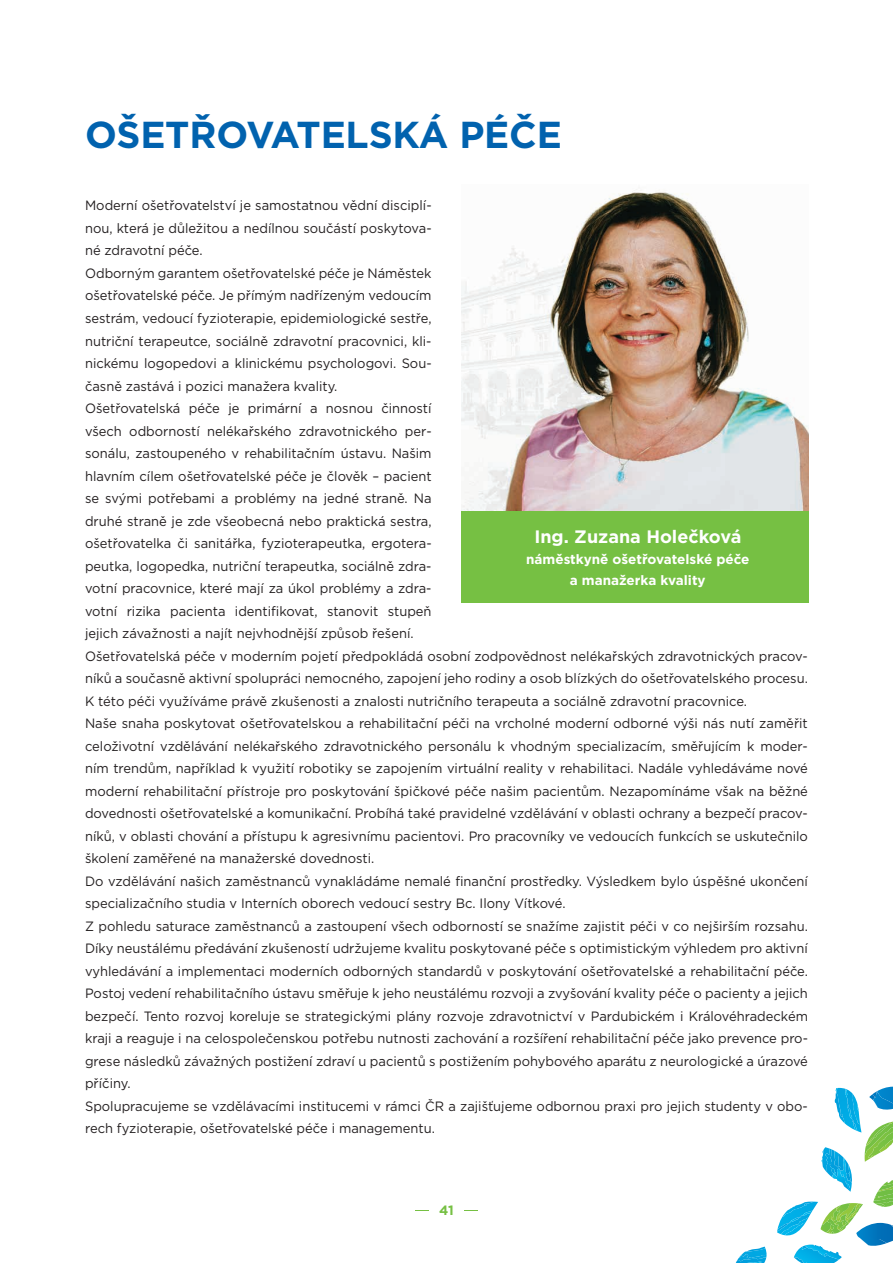
<style>
.page{position:relative;width:893px;height:1263px;background:#fff}
.page>*{position:absolute;margin:0;border:0;box-sizing:border-box;transform-origin:0 0}
.t1{font:700 37.5px "Gotham";letter-spacing:-.005em;color:#0162ae}
.t2{font:700 18px "Gotham";color:#fff}
.t3{font:13.5px/22.5px "Gotham";color:#231f20;scale:.96 1}
.t4{font:700 13.5px/21px "Gotham";color:#fff;text-align:center}
.t5{font:700 13.5px "Gotham";color:#76c043}
</style>
<div class="page">
<svg style="left:416px;top:1210px;width:13px;height:1px"></svg>
<svg style="left:464px;top:1210px;width:13px;height:1px"></svg>
<svg style="left:777px;top:1087px;width:116px;height:176px"></svg>
<svg style="left:736px;top:1246px;width:31px;height:17px"></svg>
<img style="left:461px;top:189px;width:348px;height:322px">
<div style="left:461px;top:511px;width:348px;height:92px;background:#76c043"></div>
<h1 class="t1" style="left:85px;top:110px;width:478px">OŠETŘOVATELSKÁ PÉČE</h1>
<p class="t3" style="left:85px;top:194px;width:755px">Moderní ošetřovatelství je samostatnou vědní disciplí-<br>nou, která je důležitou a nedílnou součástí poskytova-<br>né zdravotní péče.<br>Odborným garantem ošetřovatelské péče je Náměstek<br>ošetřovatelské péče. Je přímým nadřízeným vedoucím<br>sestrám, vedoucí fyzioterapie, epidemiologické sestře,<br>nutriční terapeutce, sociálně zdravotní pracovnici, kli-<br>nickému logopedovi a klinickému psychologovi. Sou-<br>časně zastává i pozici manažera kvality.<br>Ošetřovatelská péče je primární a nosnou činností<br>všech odborností nelékařského zdravotnického per-<br>sonálu, zastoupeného v rehabilitačním ústavu. Našim<br>hlavním cílem ošetřovatelské péče je člověk – pacient<br>se svými potřebami a problémy na jedné straně. Na<br>druhé straně je zde všeobecná nebo praktická sestra,<br>ošetřovatelka či sanitářka, fyzioterapeutka, ergotera-<br>peutka, logopedka, nutriční terapeutka, sociálně zdra-<br>votní pracovnice, které mají za úkol problémy a zdra-<br>votní rizika pacienta identifikovat, stanovit stupeň<br>jejich závažnosti a najít nejvhodnější způsob řešení.<br>Ošetřovatelská péče v moderním pojetí předpokládá osobní zodpovědnost nelékařských zdravotnických pracov&shy;níků a současně aktivní spolupráci nemocného, zapojení jeho rodiny a osob blízkých do ošetřovatelského procesu.<br>K této péči využíváme právě zkušenosti a znalosti nutričního terapeuta a sociálně zdravotní pracovnice.<br>Naše snaha poskytovat ošetřovatelskou a rehabilitační péči na vrcholné moderní odborné výši nás nutí zaměřit celoživotní vzdělávání nelékařského zdravotnického personálu k vhodným specializacím, směřujícím k moder&shy;ním trendům, například k využití robotiky se zapojením virtuální reality v rehabilitaci. Nadále vyhledáváme nové moderní rehabilitační přístroje pro poskytování špičkové péče našim pacientům. Nezapomínáme však na běžné dovednosti ošetřovatelské a komunikační. Probíhá také pravidelné vzdělávání v oblasti ochrany a bezpečí pracov&shy;níků, v oblasti chování a přístupu k agresivnímu pacientovi. Pro pracovníky ve vedoucích funkcích se uskutečnilo školení zaměřené na manažerské dovednosti.<br>Do vzdělávání našich zaměstnanců vynakládáme nemalé finanční prostředky. Výsledkem bylo úspěšné ukončení specializačního studia v Interních oborech vedoucí sestry Bc. Ilony Vítkové.<br>Z pohledu saturace zaměstnanců a zastoupení všech odborností se snažíme zajistit péči v co nejširším rozsahu.<br>Díky neustálému předávání zkušeností udržujeme kvalitu poskytované péče s optimistickým výhledem pro aktivní vyhledávání a implementaci moderních odborných standardů v poskytování ošetřovatelské a rehabilitační péče.<br>Postoj vedení rehabilitačního ústavu směřuje k jeho neustálému rozvoji a zvyšování kvality péče o pacienty a jejich bezpečí. Tento rozvoj koreluje se strategickými plány rozvoje zdravotnictví v Pardubickém i Královéhradeckém kraji a reaguje i na celospolečenskou potřebu nutnosti zachování a rozšíření rehabilitační péče jako prevence pro&shy;grese následků závažných postižení zdraví u pacientů s postižením pohybového aparátu z neurologické a úrazové příčiny.<br>Spolupracujeme se vzdělávacími institucemi v rámci ČR a zajišťujeme odbornou praxi pro jejich studenty v obo&shy;rech fyzioterapie, ošetřovatelské péče i managementu.</p>
<h2 class="t2" style="left:534px;top:525px;width:208px">Ing. Zuzana Holečková</h2>
<p class="t4" style="left:526px;top:549px;width:225px">náměstkyně ošetřovatelské péče a manažerka kvality</p>
<p class="t5" style="left:439px;top:1201px;width:16px">41</p>
</div>
